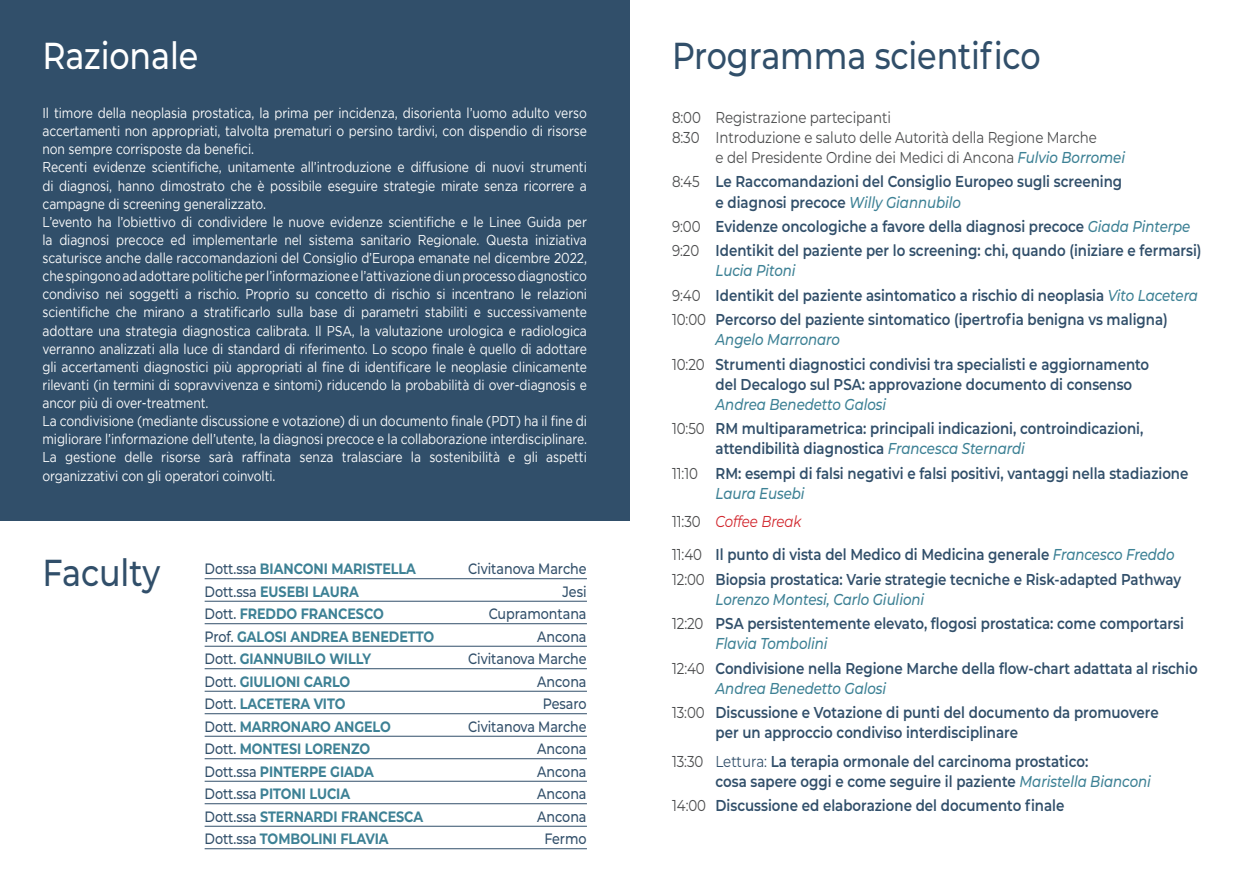
<style>
.page{position:relative;width:1259px;height:893px;background:#fff}
.page>*{position:absolute;margin:0;border:0;box-sizing:border-box;transform-origin:0 0}
.t1{font:500 37.5px "Montserrat";letter-spacing:-.005em;color:#314f6a;scale:.85 1}
.t2{font:500 37.5px "Montserrat";letter-spacing:-.005em;color:#fff;scale:.85 1}
.t3{font:600 15.75px/24.3px "Montserrat";color:#314f6a;scale:.85 1}
.t4{font:15.75px "Montserrat";letter-spacing:-.005em;color:#4b4c4d;scale:.85 1}
.t5{font:italic 500 15.75px/28.7px "Montserrat";letter-spacing:-.005em;color:#3d8195;text-align:right;scale:.85 1}
.t6{font:700 15px "Montserrat";letter-spacing:-.005em;color:#3d8195;scale:.85 1}
.t7{font:500 15px "Montserrat";letter-spacing:-.005em;color:#314f6a;scale:.85 1}
.t8{font:14.25px/18.1px "Gotham";letter-spacing:-.01em;color:#fff;scale:.85 1}
.s1{font-weight:500;color:#314f6a}
.s2{font-weight:500;font-style:italic;color:#3d8195}
.s3{font-weight:400;color:#4b4c4d}
.s4{font-weight:400;font-style:normal;color:#4b4c4d}
.s5{font-weight:400;color:#d1232a}
.s6{font-weight:400}
</style>
<div class="page">
<div style="left:0;top:0;width:629px;height:521px;background:#314f6a"></div>
<hr style="left:205px;top:578px;width:382px;height:1px;background:#314f6a">
<hr style="left:205px;top:601px;width:382px;height:1px;background:#314f6a">
<hr style="left:205px;top:623px;width:382px;height:1px;background:#314f6a">
<hr style="left:205px;top:646px;width:382px;height:1px;background:#314f6a">
<hr style="left:205px;top:668px;width:382px;height:1px;background:#314f6a">
<hr style="left:205px;top:691px;width:382px;height:1px;background:#314f6a">
<hr style="left:205px;top:713px;width:382px;height:1px;background:#314f6a">
<hr style="left:205px;top:736px;width:382px;height:1px;background:#314f6a">
<hr style="left:205px;top:758px;width:382px;height:1px;background:#314f6a">
<hr style="left:205px;top:781px;width:382px;height:1px;background:#314f6a">
<hr style="left:205px;top:803px;width:382px;height:1px;background:#314f6a">
<hr style="left:205px;top:826px;width:382px;height:1px;background:#314f6a">
<hr style="left:205px;top:848px;width:382px;height:1px;background:#314f6a">
<h1 class="t2" style="left:43px;top:30px;width:185px">Razionale</h1>
<h1 class="t1" style="left:672px;top:29px;width:435px">Programma scientifico</h1>
<p class="t8" style="left:43px;top:104px;width:642px">Il timore della neoplasia prostatica, la prima per incidenza, disorienta l’uomo adulto verso accertamenti non appropriati, talvolta prematuri o persino tardivi, con dispendio di risorse non sempre corrisposte da benefici.<br>Recenti evidenze scientifiche, unitamente all’introduzione e diffusione di nuovi strumenti di diagnosi, hanno dimostrato che è possibile eseguire strategie mirate senza ricorrere a campagne di screening generalizzato.<br>L’evento ha l’obiettivo di condividere le nuove evidenze scientifiche e le Linee Guida per la diagnosi precoce ed implementarle nel sistema sanitario Regionale. Questa iniziativa scaturisce anche dalle raccomandazioni del Consiglio d’Europa emanate nel dicembre 2022, che spingono ad adottare politiche per l’informazione e l’attivazione di un processo diagnostico condiviso nei soggetti a rischio. Proprio su concetto di rischio si incentrano le relazioni scientifiche che mirano a stratificarlo sulla base di parametri stabiliti e successivamente adottare una strategia diagnostica calibrata. Il PSA, la valutazione urologica e radiologica verranno analizzati alla luce di standard di riferimento. Lo scopo finale è quello di adottare gli accertamenti diagnostici più appropriati al fine di identificare le neoplasie clinicamente rilevanti (in termini di sopravvivenza e sintomi) riducendo la probabilità di over-diagnosis e ancor più di over-treatment.<br>La condivisione (mediante discussione e votazione) di un documento finale (PDT) ha il fine di migliorare l’informazione dell’utente, la diagnosi precoce e la collaborazione interdisciplinare.<br>La gestione delle risorse sarà raffinata senza tralasciare la sostenibilità e gli aspetti organizzativi con gli operatori coinvolti.</p>
<h1 class="t1" style="left:43px;top:546px;width:140px">Faculty</h1>
<p class="t6" style="left:205px;top:558px;width:250px"><span class="s1">Dott.ssa</span> BIANCONI MARISTELLA</p>
<p class="t7" style="left:468px;top:558px;width:141px">Civitanova Marche</p>
<p class="t6" style="left:205px;top:580px;width:183px"><span class="s1">Dott.ssa</span> EUSEBI LAURA</p>
<p class="t7" style="left:562px;top:581px;width:30px">Jesi</p>
<p class="t6" style="left:205px;top:603px;width:212px"><span class="s1">Dott.</span> FREDDO FRANCESCO</p>
<p class="t7" style="left:489px;top:603px;width:117px">Cupramontana</p>
<p class="t6" style="left:205px;top:625px;width:272px"><span class="s1">Prof.</span> GALOSI ANDREA BENEDETTO</p>
<p class="t7" style="left:537px;top:626px;width:60px">Ancona</p>
<p class="t6" style="left:205px;top:648px;width:197px"><span class="s1">Dott.</span> GIANNUBILO WILLY</p>
<p class="t7" style="left:468px;top:648px;width:141px">Civitanova Marche</p>
<p class="t6" style="left:205px;top:670px;width:173px"><span class="s1">Dott.</span> GIULIONI CARLO</p>
<p class="t7" style="left:537px;top:671px;width:60px">Ancona</p>
<p class="t6" style="left:205px;top:693px;width:167px"><span class="s1">Dott.</span> LACETERA VITO</p>
<p class="t7" style="left:543px;top:693px;width:53px">Pesaro</p>
<p class="t6" style="left:205px;top:715px;width:220px"><span class="s1">Dott.</span> MARRONARO ANGELO</p>
<p class="t7" style="left:468px;top:716px;width:141px">Civitanova Marche</p>
<p class="t6" style="left:205px;top:738px;width:196px"><span class="s1">Dott.</span> MONTESI LORENZO</p>
<p class="t7" style="left:537px;top:738px;width:60px">Ancona</p>
<p class="t6" style="left:205px;top:760px;width:201px"><span class="s1">Dott.ssa</span> PINTERPE GIADA</p>
<p class="t7" style="left:537px;top:761px;width:60px">Ancona</p>
<p class="t6" style="left:205px;top:783px;width:173px"><span class="s1">Dott.ssa</span> PITONI LUCIA</p>
<p class="t7" style="left:537px;top:783px;width:60px">Ancona</p>
<p class="t6" style="left:205px;top:805px;width:259px"><span class="s1">Dott.ssa</span> STERNARDI FRANCESCA</p>
<p class="t7" style="left:537px;top:806px;width:60px">Ancona</p>
<p class="t6" style="left:205px;top:828px;width:218px"><span class="s1">Dott.ssa</span> TOMBOLINI FLAVIA</p>
<p class="t7" style="left:544px;top:828px;width:51px">Fermo</p>
<p class="t4" style="left:672px;top:106px;width:259px">8:00 Registrazione partecipanti</p>
<p class="t4" style="left:672px;top:127px;width:501px">8:30 Introduzione e saluto delle Autorità della Regione Marche</p>
<p class="t4" style="left:715px;top:147px;width:483px">e del Presidente Ordine dei Medici di Ancona <span class="s2">Fulvio Borromei</span></p>
<p class="t3" style="left:715px;top:171px;width:480px;line-height:20.1px;text-indent:-43px"><span class="s3">8:45</span> Le Raccomandazioni del Consiglio Europeo sugli screening e diagnosi precoce <span class="s2">Willy Giannubilo</span></p>
<p class="t3" style="left:672px;top:213px;width:624px"><span class="s3">9:00</span> Evidenze oncologiche a favore della diagnosi precoce <span class="s2">Giada Pinterpe<br></span><span class="s3">9:20</span> Identikit del paziente per lo screening: chi, quando (iniziare e fermarsi)</p>
<p class="t3" style="left:672px;top:258px;width:620px;text-indent:43px"><span class="s2">Lucia Pitoni<br></span><span class="s3">9:40</span> Identikit del paziente asintomatico a rischio di neoplasia <span class="s2">Vito Lacetera<br></span><span class="s3">10:00</span> Percorso del paziente sintomatico (ipertrofia benigna vs maligna)</p>
<p class="t3" style="left:672px;top:327px;width:563px;text-indent:43px"><span class="s2">Angelo Marronaro<br></span><span class="s3">10:20</span> Strumenti diagnostici condivisi tra specialisti e aggiornamento</p>
<p class="t3" style="left:715px;top:371px;width:492px">del Decalogo sul PSA: approvazione documento di consenso</p>
<p class="t3" style="left:672px;top:391px;width:556px;text-indent:43px"><span class="s2">Andrea Benedetto Galosi<br></span><span class="s3">10:50</span> RM multiparametrica: principali indicazioni, controindicazioni,</p>
<p class="t3" style="left:672px;top:436px;width:609px;text-indent:43px">attendibilità diagnostica <span class="s2">Francesca Sternardi<br></span><span class="s3">11:10</span> RM: esempi di falsi negativi e falsi positivi, vantaggi nella stadiazione</p>
<p class="t5" style="left:672px;top:478px;width:157px">Laura Eusebi<br><span class="s4">11:30</span> <span class="s5">Coffee Break</span></p>
<p class="t3" style="left:672px;top:542px;width:600px"><span class="s3">11:40</span> Il punto di vista del Medico di Medicina generale <span class="s2">Francesco Freddo<br></span><span class="s3">12:00</span> Biopsia prostatica: Varie strategie tecniche e Risk-adapted Pathway</p>
<p class="t3" style="left:672px;top:586px;width:604px;text-indent:43px"><span class="s2">Lorenzo Montesi, Carlo Giulioni<br></span><span class="s3">12:20</span> PSA persistentemente elevato, flogosi prostatica: come comportarsi</p>
<p class="t3" style="left:672px;top:631px;width:620px;text-indent:43px"><span class="s2">Flavia Tombolini<br></span><span class="s3">12:40</span> Condivisione nella Regione Marche della flow-chart adattata al rischio</p>
<p class="t3" style="left:672px;top:675px;width:574px;text-indent:43px"><span class="s2">Andrea Benedetto Galosi<br></span><span class="s3">13:00</span> Discussione e Votazione di punti del documento da promuovere</p>
<p class="t3" style="left:672px;top:718px;width:491px;line-height:28.7px;text-indent:43px">per un approccio condiviso interdisciplinare<br><span class="s3">13:30</span> <span class="s6">Lettura:</span> La terapia ormonale del carcinoma prostatico:</p>
<p class="t3" style="left:672px;top:768px;width:565px;text-indent:43px">cosa sapere oggi e come seguire il paziente <span class="s2">Maristella Bianconi<br></span><span class="s3">14:00</span> Discussione ed elaborazione del documento finale</p>
</div>
